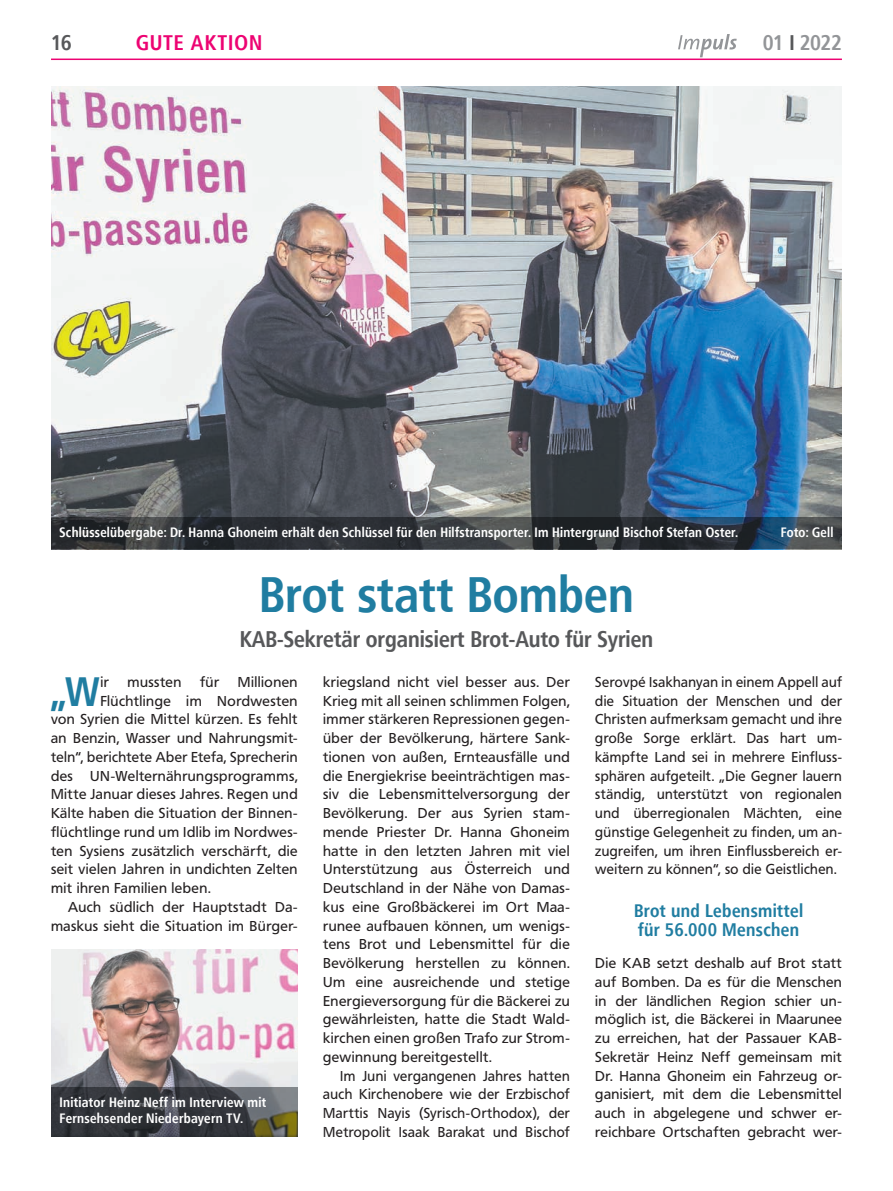
<style>
.page{position:relative;width:893px;height:1191px;background:#fff}
.page>*{position:absolute;margin:0;border:0;box-sizing:border-box;transform-origin:0 0}
.Head_01{font:700 49.5px "LH Frutiger Condensed BQ67";letter-spacing:.005em;color:#207da1}
.G_Initial{font:700 40.8px "LH Frutiger Condensed BQ67";color:#207da1}
.Sub_01{font:700 22.5px "LH Frutiger Condensed BQ67";color:#57585a}
.t1{font:700 21px "LH Frutiger Condensed BQ67";letter-spacing:.055em;color:#ed0372}
.t2{font:700 21px "LH Frutiger Condensed BQ67";letter-spacing:-.03em;color:#939598}
.t3{font:700 21px "LH Frutiger Condensed BQ67";color:#57585a}
.ZwischenÜberschrift{font:700 18px/19.5px "LH Frutiger Condensed BQ67";letter-spacing:.02em;color:#207da1}
.G{font:14.25px/18.8px "Vd K Frutiger Roman";letter-spacing:.03em;color:#231f20;text-align:right}
.G-2{font:14.25px/18.8px "Vd K Frutiger Roman";letter-spacing:.03em;color:#231f20;text-align:justify;scale:.96 1}
.G_Initial-2{font:14.25px "Vd K Frutiger Roman";letter-spacing:.03em;color:#231f20}
.G_ohne_Einzug{font:14.25px/18.8px "Vd K Frutiger Roman";letter-spacing:.025em;color:#231f20;text-align:justify}
.BU_weiss{font:700 13.5px/16.5px "LH Frutiger Condensed BQ67";letter-spacing:.02em;color:#fff}
.s1{color:#57585a}
</style>
<div class="page">
<svg style="left:678px;top:34px;width:59px;height:23px"></svg>
<hr style="left:51px;top:59px;width:791px;height:1px;background:#ed0372">
<img style="left:51px;top:87px;width:791px;height:431px">
<svg style="left:51px;top:518px;width:791px;height:31px;background:#2f353b"></svg>
<img style="left:51px;top:949px;width:247px;height:139px">
<svg style="left:51px;top:1088px;width:247px;height:49px;background:#414344"></svg>
<p class="t3" style="left:51px;top:29px;width:22px">16</p>
<p class="t1" style="left:136px;top:29px;width:128px">GUTE AKTION</p>
<h3 class="t2" style="left:763px;top:29px;width:81px">01 <span class="s1">I</span> 2022</h3>
<p class="BU_weiss" style="left:60px;top:523px;width:680px">Schlüsselübergabe: Dr. Hanna Ghoneim erhält den Schlüssel für den Hilfstransporter. Im Hintergrund Bischof Stefan Oster.</p>
<p class="BU_weiss" style="left:781px;top:523px;width:54px">Foto: Gell</p>
<p class="Head_01" style="left:259px;top:563px;width:376px">Brot statt Bomben</p>
<p class="Sub_01" style="left:240px;top:625px;width:415px">KAB-Sekretär organisiert Brot-Auto für Syrien</p>
<p class="G_Initial" style="left:51px;top:665px;width:50px">„W</p>
<p class="G_Initial-2" style="left:100px;top:673px;width:10px">ir</p>
<p class="G_Initial-2" style="left:128px;top:673px;width:55px">mussten</p>
<p class="G_Initial-2" style="left:200px;top:673px;width:20px">für</p>
<p class="G_Initial-2" style="left:238px;top:673px;width:61px">Millionen</p>
<p class="G_Initial-2" style="left:100px;top:692px;width:199px">Flüchtlinge im Nordwesten</p>
<p class="G_Initial-2" style="left:51px;top:711px;width:248px">von Syrien die Mittel kürzen. Es fehlt</p>
<p class="G_Initial-2" style="left:51px;top:729px;width:248px">an Benzin, Wasser und Nahrungsmit-</p>
<p class="G_Initial-2" style="left:51px;top:748px;width:248px">teln“, berichtete Aber Etefa, Sprecherin</p>
<p class="G_Initial-2" style="left:51px;top:767px;width:248px">des UN-Welternährungsprogramms,</p>
<p class="G_Initial-2" style="left:51px;top:786px;width:248px">Mitte Januar dieses Jahres. Regen und</p>
<p class="G_Initial-2" style="left:51px;top:804px;width:248px">Kälte haben die Situation der Binnen-</p>
<p class="G_Initial-2" style="left:51px;top:823px;width:248px">flüchtlinge rund um Idlib im Nordwes-</p>
<p class="G_Initial-2" style="left:51px;top:842px;width:248px">ten Sysiens zusätzlich verschärft, die</p>
<p class="G_Initial-2" style="left:51px;top:861px;width:248px">seit vielen Jahren in undichten Zelten</p>
<p class="G_Initial-2" style="left:51px;top:879px;width:161px">mit ihren Familien leben.</p>
<p class="G" style="left:51px;top:897px;width:248px">Auch südlich der Hauptstadt Da&shy;maskus sieht die Situation im Bürger-</p>
<p class="BU_weiss" style="left:60px;top:1093px;width:208px">Initiator Heinz Neff im Interview mit<br>Fernsehsender Niederbayern TV.</p>
<p class="G" style="left:323px;top:672px;width:248px;text-align:justify">kriegsland nicht viel besser aus. Der Krieg mit all seinen schlimmen Folgen, immer stärkeren Repressionen gegen&shy;über der Bevölkerung, härtere Sank&shy;tionen von außen, Ernteausfälle und die Energiekrise beeinträchtigen mas&shy;siv die Lebensmittelversorgung der Bevölkerung. Der aus Syrien stam&shy;mende Priester Dr. Hanna Ghoneim hatte in den letzten Jahren mit viel Unterstützung aus Österreich und Deutschland in der Nähe von Damas&shy;kus eine Großbäckerei im Ort Maa&shy;runee aufbauen können, um wenigs&shy;tens Brot und Lebensmittel für die Bevölkerung herstellen zu können.<br>Um eine ausreichende und stetige Energieversorgung für die Bäckerei zu gewährleisten, hatte die Stadt Wald&shy;kirchen einen großen Trafo zur Strom&shy;gewinnung bereitgestellt.</p>
<p class="G-2" style="left:323px;top:1066px;width:258px;text-indent:17px">Im Juni vergangenen Jahres hatten auch Kirchenobere wie der Erzbischof Marttis Nayis (Syrisch-Orthodox), der Metropolit Isaak Barakat und Bischof</p>
<p class="G-2" style="left:595px;top:672px;width:258px">Serovpé Isakhanyan in einem Appell auf die Situation der Menschen und der Christen aufmerksam gemacht und ihre große Sorge erklärt. Das hart um&shy;kämpfte Land sei in mehrere Einfluss&shy;sphären aufgeteilt. „Die Gegner lauern ständig, unterstützt von regionalen und überregionalen Mächten, eine günstige Gelegenheit zu finden, um an&shy;zugreifen, um ihren Einflussbereich er&shy;weitern zu können“, so die Geistlichen.</p>
<p class="ZwischenÜberschrift" style="left:634px;top:900px;width:171px">Brot und Lebensmittel für 56.000 Menschen</p>
<p class="G_ohne_Einzug" style="left:595px;top:954px;width:248px">Die KAB setzt deshalb auf Brot statt auf Bomben. Da es für die Menschen in der ländlichen Region schier un&shy;möglich ist, die Bäckerei in Maarunee zu erreichen, hat der Passauer KAB-Sekretär Heinz Neff gemeinsam mit Dr. Hanna Ghoneim ein Fahrzeug or&shy;ganisiert, mit dem die Lebensmittel auch in abgelegene und schwer er&shy;reichbare Ortschaften gebracht wer-</p>
</div>
